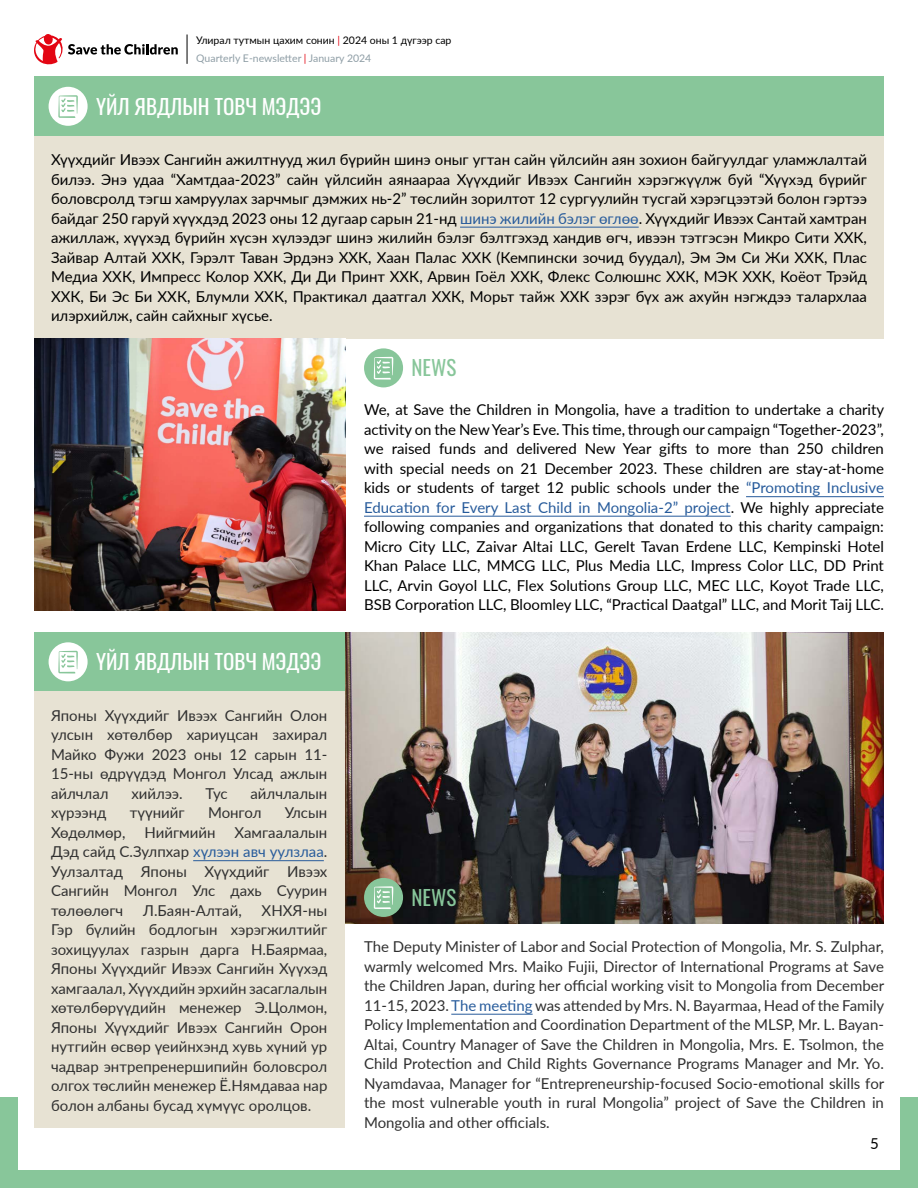
<style>
.page{position:relative;width:918px;height:1188px;background:#fff}
.page>*{position:absolute;margin:0;border:0;box-sizing:border-box;transform-origin:0 0}
.t1{font:21px "Oswald";color:#fff}
.t2{font:21px "Oswald";color:#88c69a}
.t3{font:15px/19.5px "Lato";color:#000;text-align:justify}
.t4{font:15px/19.5px "Lato";color:#303030;text-align:justify}
.t5{font:10.5px/18px "Lato";color:#000}
.s1{color:#e30613}
.s2{color:#8f9ea6}
.s3{color:#275b9b}
</style>
<div class="page">
<img style="left:344px;top:632px;width:540px;height:292px">
<div style="left:0;top:1171px;width:918px;height:17px;background:#88c69a"></div>
<div style="left:0;top:1097px;width:17px;height:91px;background:#88c69a"></div>
<div style="left:901px;top:1097px;width:17px;height:91px;background:#88c69a"></div>
<div style="left:34px;top:632px;width:310px;height:60px;background:#88c69a"></div>
<div style="left:34px;top:692px;width:310px;height:436px;background:#e7e2d3"></div>
<hr style="left:193px;top:860px;width:131px;height:1px;background:#275b9b">
<div style="left:49px;top:642px;width:39px;height:39px;background:#fff;border-radius:50%"></div>
<svg style="left:58px;top:651px;width:20px;height:23px"></svg>
<hr style="left:451px;top:1014px;width:82px;height:1px;background:#275b9b">
<div style="left:364px;top:878px;width:39px;height:39px;background:#88c69a;border-radius:50%"></div>
<svg style="left:374px;top:886px;width:19px;height:23px"></svg>
<div style="left:34px;top:77px;width:850px;height:59px;background:#88c69a"></div>
<div style="left:34px;top:136px;width:850px;height:202px;background:#e7e2d3"></div>
<hr style="left:460px;top:227px;width:179px;height:1px;background:#275b9b">
<div style="left:49px;top:87px;width:39px;height:39px;background:#fff;border-radius:50%"></div>
<svg style="left:58px;top:95px;width:20px;height:23px"></svg>
<hr style="left:746px;top:496px;width:138px;height:1px;background:#275b9b">
<hr style="left:364px;top:516px;width:367px;height:1px;background:#275b9b">
<div style="left:364px;top:348px;width:39px;height:39px;background:#88c69a;border-radius:50%"></div>
<svg style="left:374px;top:357px;width:19px;height:23px"></svg>
<img style="left:34px;top:338px;width:311px;height:272px">
<svg style="left:34px;top:34px;width:144px;height:31px"></svg>
<svg style="left:187px;top:35px;width:1px;height:29px"></svg>
<p class="t5" style="left:196px;top:31px;width:257px">Улирал тутмын цахим сонин <span class="s1">|</span> 2024 оны 1 дүгээр сар<br><span class="s2">Quarterly E-newsletter</span> <span class="s1">|</span> <span class="s2">January 2024</span></p>
<h1 class="t1" style="left:96px;top:88px;width:227px">ҮЙЛ ЯВДЛЫН ТОВЧ МЭДЭЭ</h1>
<p class="t3" style="left:51px;top:149px;width:817px">Хүүхдийг Ивээх Сангийн ажилтнууд жил бүрийн шинэ оныг угтан сайн үйлсийн аян зохион байгуулдаг уламжлалтай билээ. Энэ удаа “Хамтдаа-2023” сайн үйлсийн аянаараа Хүүхдийг Ивээх Сангийн хэрэгжүүлж буй “Хүүхэд бүрийг боловсролд тэгш хамруулах зарчмыг дэмжих нь-2” төслийн зорилтот 12 сургуулийн тусгай хэрэгцээтэй болон гэртээ байдаг 250 гаруй хүүхдэд 2023 оны 12 дугаар сарын 21-нд <span class="s3">шинэ жилийн бэлэг өглөө</span>. Хүүхдийг Ивээх Сантай хамтран ажиллаж, хүүхэд бүрийн хүсэн хүлээдэг шинэ жилийн бэлэг бэлтгэхэд хандив өгч, ивээн тэтгэсэн Микро Сити ХХК, Зайвар Алтай ХХК, Гэрэлт Таван Эрдэнэ ХХК, Хаан Палас ХХК (Кемпински зочид буудал), Эм Эм Си Жи ХХК, Плас Медиа ХХК, Импресс Колор ХХК, Ди Ди Принт ХХК, Арвин Гоёл ХХК, Флекс Солюшнс ХХК, МЭК ХХК, Коёот Трэйд ХХК, Би Эс Би ХХК, Блумли ХХК, Практикал даатгал ХХК, Морьт тайж ХХК зэрэг бүх аж ахуйн нэгждээ талархлаа илэрхийлж, сайн сайхныг хүсье.</p>
<h1 class="t2" style="left:412px;top:349px;width:46px">NEWS</h1>
<h1 class="t1" style="left:96px;top:643px;width:227px">ҮЙЛ ЯВДЛЫН ТОВЧ МЭДЭЭ</h1>
<p class="t4" style="left:51px;top:705px;width:278px">Японы Хүүхдийг Ивээх Сангийн Олон улсын хөтөлбөр хариуцсан захирал Майко Фужи 2023 оны 12 сарын 11- 15-ны өдрүүдэд Монгол Улсад ажлын айлчлал</p>
<p class="t4" style="left:131px;top:783px;width:53px">хийлээ.</p>
<p class="t4" style="left:206px;top:783px;width:24px">Тус</p>
<p class="t4" style="left:251px;top:783px;width:78px">айлчлалын</p>
<p class="t4" style="left:51px;top:802px;width:57px">хүрээнд</p>
<p class="t4" style="left:130px;top:802px;width:56px">түүнийг</p>
<p class="t4" style="left:208px;top:802px;width:55px">Монгол</p>
<p class="t4" style="left:285px;top:802px;width:44px">Улсын</p>
<p class="t4" style="left:51px;top:822px;width:76px">Хөдөлмөр,</p>
<p class="t4" style="left:144px;top:822px;width:73px">Нийгмийн</p>
<p class="t4" style="left:51px;top:822px;width:278px;text-indent:183px">Хамгаалалын Дэд сайд С.Зулпхар <span class="s3">хүлээн авч уулзлаа</span>.<br>Уулзалтад Японы Хүүхдийг Ивээх Сангийн Монгол Улс дахь Суурин төлөөлөгч</p>
<p class="t4" style="left:51px;top:900px;width:278px;text-indent:211px">ХНХЯ-ны Гэр бүлийн бодлогын хэрэгжилтийг зохицуулах газрын дарга Н.Баярмаа, Японы Хүүхдийг Ивээх Сангийн Хүүхэд хамгаалал, Хүүхдийн эрхийн засаглалын хөтөлбөрүүдийн менежер Э.Цолмон, Японы Хүүхдийг Ивээх Сангийн Орон нутгийн өсвөр үеийнхэнд хувь хүний ур чадвар энтрепренершипийн боловсрол олгох төслийн менежер Ё.Нямдаваа нар болон албаны бусад хүмүүс оролцов.</p>
<p class="t4" style="left:143px;top:900px;width:100px">Л.Баян-Алтай,</p>
<p class="t3" style="left:364px;top:399px;width:522px">We, at Save the Children in Mongolia, have a tradition to undertake a charity activity on the New Year’s Eve. This time, through our campaign “Together-2023”, we raised funds and delivered New Year gifts to more than 250 children with special needs on 21 December 2023. These children are stay-at-home kids or students of target 12 public schools under the <span class="s3">“Promoting Inclusive Education for Every Last Child in Mongolia-2” project</span>. We highly appreciate following companies and organizations that donated to this charity campaign:<br>Micro City LLC, Zaivar Altai LLC, Gerelt Tavan Erdene LLC, Kempinski Hotel Khan Palace LLC, MMCG LLC, Plus Media LLC, Impress Color LLC, DD Print LLC, Arvin Goyol LLC, Flex Solutions Group LLC, MEC LLC, Koyot Trade LLC, BSB Corporation LLC, Bloomley LLC, “Practical Daatgal” LLC, and Morit Taij LLC.</p>
<h1 class="t2" style="left:412px;top:879px;width:46px">NEWS</h1>
<p class="t4" style="left:364px;top:936px;width:522px">The Deputy Minister of Labor and Social Protection of Mongolia, Mr. S. Zulphar, warmly welcomed Mrs. Maiko Fujii, Director of International Programs at Save the Children Japan, during her official working visit to Mongolia from December 11-15, 2023. <span class="s3">The meeting</span> was attended by Mrs. N. Bayarmaa, Head of the Family Policy Implementation and Coordination Department of the MLSP, Mr. L. Bayan-Altai, Country Manager of Save the Children in Mongolia, Mrs. E. Tsolmon, the Child Protection and Child Rights Governance Programs Manager and Mr. Yo.<br>Nyamdavaa, Manager for “Entrepreneurship-focused Socio-emotional skills for the most vulnerable youth in rural Mongolia” project of Save the Children in Mongolia and other officials.</p>
<p class="t3" style="left:870px;top:1133px;width:10px">5</p>
</div>
